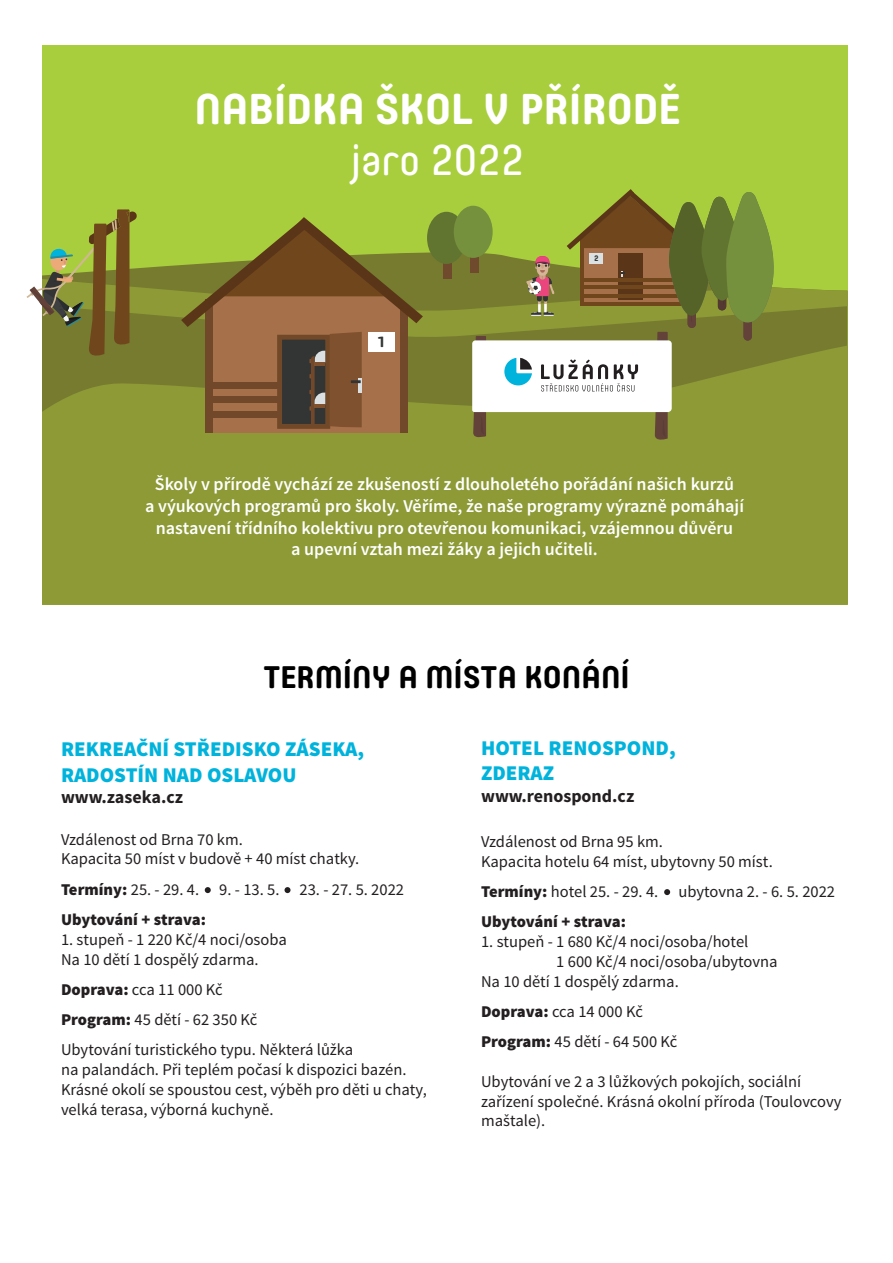
<style>
.page{position:relative;width:893px;height:1263px;background:#fff}
.page>*{position:absolute;margin:0;border:0;box-sizing:border-box;transform-origin:0 0}
.t1{font:700 42.75px "Core Mellow 65";color:#fff}
.t2{font:42.75px "Core Mellow 45";color:#fff}
.t3{font:700 31.05px "Core Mellow 65";color:#000001}
.t4{font:900 21px/25.2px "Source Sans Pro";color:#00b3dc}
.t5{font:600 18px/21.6px "Source Sans Pro";color:#fff;text-align:center}
.t6{font:700 18px "Source Sans Pro";color:#231f20}
.t7{font:16.5px/19.8px "Source Sans Pro";color:#231f20}
.t8{font:700 14.85px "Core Mellow 65";color:#333434;scale:1.06 1}
.t9{font:700 7.95px "Core Mellow 65";color:#333434}
.s1{font-weight:900}
</style>
<div class="page">
<div style="left:42px;top:45px;width:806px;height:559px;background:#a9ce3d"></div>
<svg style="left:137px;top:244px;width:711px;height:101px"></svg>
<div style="left:42px;top:345px;width:806px;height:259px;background:#8d9a36"></div>
<svg style="left:137px;top:279px;width:711px;height:59px;background:#828d32"></svg>
<svg style="left:205px;top:887px;width:6px;height:6px"></svg>
<svg style="left:664px;top:889px;width:6px;height:6px"></svg>
<svg style="left:284px;top:887px;width:6px;height:6px"></svg>
<div style="left:206px;top:321px;width:202px;height:112px;background:#a6704a"></div>
<div style="left:277px;top:335px;width:53px;height:94px;background:#714929"></div>
<div style="left:206px;top:300px;width:7px;height:133px;background:#71482a"></div>
<div style="left:400px;top:304px;width:7px;height:129px;background:#71482a"></div>
<svg style="left:181px;top:217px;width:242px;height:210px"></svg>
<div style="left:443px;top:239px;width:9px;height:40px;background:#704a2c"></div>
<div style="left:427px;top:212px;width:39px;height:52px;background:#617531;border-radius:50%"></div>
<div style="left:470px;top:233px;width:9px;height:39px;background:#704a2c"></div>
<div style="left:454px;top:206px;width:39px;height:52px;background:#75913d;border-radius:50%"></div>
<svg style="left:26px;top:209px;width:111px;height:151px"></svg>
<svg style="left:472px;top:189px;width:303px;height:254px"></svg>
<h1 class="t1" style="left:194px;top:77px;width:488px">NABÍDKA ŠKOL V PŘÍRODĚ</h1>
<h1 class="t2" style="left:351px;top:128px;width:174px">jaro 2022</h1>
<p class="t8" style="left:377px;top:331px;width:10px">1</p>
<p class="t9" style="left:594px;top:252px;width:6px">2</p>
<p class="t5" style="left:145px;top:474px;width:601px">Školy v přírodě vychází ze zkušeností z dlouholetého pořádání našich kurzů<br>a výukových programů pro školy. Věříme, že naše programy výrazně pomáhají nastavení třídního kolektivu pro otevřenou komunikaci, vzájemnou důvěru<br>a upevní vztah mezi žáky a jejich učiteli.</p>
<h2 class="t3" style="left:263px;top:654px;width:368px">TERMÍNY A MÍSTA KONÁNÍ</h2>
<p class="t4" style="left:61px;top:738px;width:305px">REKREAČNÍ STŘEDISKO ZÁSEKA,<br>RADOSTÍN NAD OSLAVOU</p>
<p class="t6" style="left:61px;top:786px;width:124px">www.zaseka.cz</p>
<p class="t7" style="left:61px;top:829px;width:300px">Vzdálenost od Brna 70 km.<br>Kapacita 50 míst v budově + 40 míst chatky.</p>
<p class="t7" style="left:61px;top:874px;width:345px;line-height:30.3px"><span class="s1">Termíny:</span> 25. - 29. 4. 9. - 13. 5. 23. - 27. 5. 2022<br><span class="s1">Ubytování + strava:</span></p>
<p class="t7" style="left:61px;top:930px;width:227px">1. stupeň - 1 220 Kč/4 noci/osoba<br>Na 10 dětí 1 dospělý zdarma.</p>
<p class="t7" style="left:61px;top:974px;width:294px;line-height:30.3px"><span class="s1">Doprava:</span> cca 11 000 Kč<br><span class="s1">Program:</span> 45 dětí - 62 350 Kč<br>Ubytování turistického typu. Některá lůžka</p>
<p class="t7" style="left:61px;top:1060px;width:367px">na palandách. Při teplém počasí k dispozici bazén.<br>Krásné okolí se spoustou cest, výběh pro děti u chaty, velká terasa, výborná kuchyně.</p>
<p class="t4" style="left:481px;top:736px;width:196px">HOTEL RENOSPOND,<br>ZDERAZ</p>
<p class="t6" style="left:481px;top:784px;width:155px">www.renospond.cz</p>
<p class="t7" style="left:481px;top:832px;width:293px">Vzdálenost od Brna 95 km.<br>Kapacita hotelu 64 míst, ubytovny 50 míst.</p>
<p class="t7" style="left:481px;top:876px;width:356px;line-height:30.3px"><span class="s1">Termíny:</span> hotel 25. - 29. 4. ubytovna 2. - 6. 5. 2022<br><span class="s1">Ubytování + strava:</span></p>
<p class="t7" style="left:481px;top:932px;width:269px">1. stupeň - 1 680 Kč/4 noci/osoba/hotel</p>
<p class="t7" style="left:556px;top:952px;width:223px">1 600 Kč/4 noci/osoba/ubytovna</p>
<p class="t7" style="left:481px;top:971px;width:199px">Na 10 dětí 1 dospělý zdarma.</p>
<p class="t7" style="left:481px;top:996px;width:198px;line-height:30.3px"><span class="s1">Doprava:</span> cca 14 000 Kč<br><span class="s1">Program:</span> 45 dětí - 64 500 Kč</p>
<p class="t7" style="left:481px;top:1072px;width:362px">Ubytování ve 2 a 3 lůžkových pokojích, sociální zařízení společné. Krásná okolní příroda (Toulovcovy maštale).</p>
</div>
